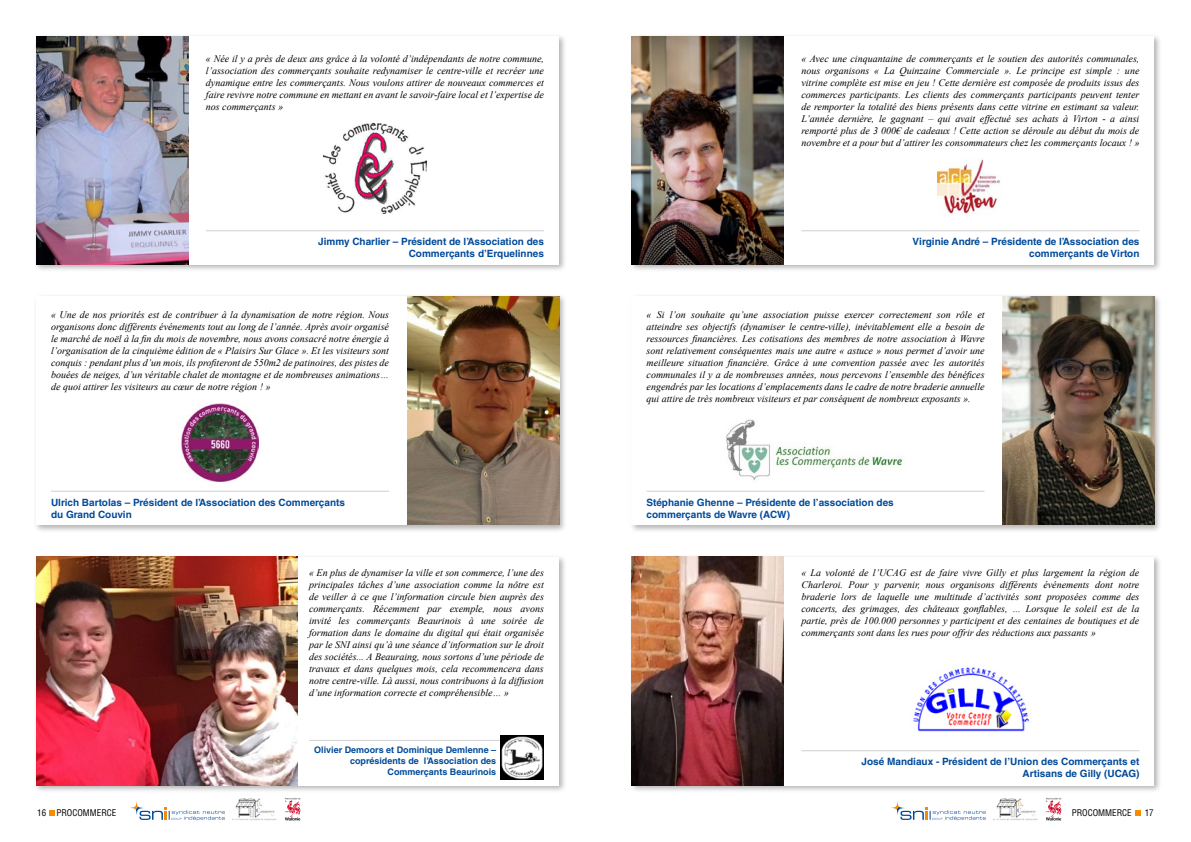
<style>
.page{position:relative;width:1191px;height:842px;background:#fff}
.page>*{position:absolute;margin:0;border:0;box-sizing:border-box;transform-origin:0 0}
.t1{font:italic 10px/12px "Times New Roman";color:#000;text-align:justify}
.t2{font:700 10px/12px "Helvetica LT Std";color:#004a9a;text-align:right}
.t3{font:700 9px/10.8px "Helvetica LT Std";color:#004a9a;text-align:right}
.t4{font:condensed 9px "Helvetica LT Std";color:#000}
</style>
<div class="page">
<div style="left:33px;top:33px;width:533px;height:240px;background:#000;opacity:.3"></div>
<div style="left:36px;top:36px;width:522px;height:228px;background:#fff"></div>
<div style="left:629px;top:33px;width:533px;height:240px;background:#000;opacity:.3"></div>
<div style="left:631px;top:36px;width:523px;height:228px;background:#fff"></div>
<div style="left:33px;top:294px;width:533px;height:239px;background:#000;opacity:.3"></div>
<div style="left:36px;top:296px;width:522px;height:229px;background:#fff"></div>
<div style="left:629px;top:294px;width:533px;height:239px;background:#000;opacity:.3"></div>
<div style="left:631px;top:296px;width:523px;height:229px;background:#fff"></div>
<div style="left:33px;top:554px;width:533px;height:240px;background:#000;opacity:.3"></div>
<div style="left:36px;top:557px;width:522px;height:228px;background:#fff"></div>
<div style="left:629px;top:554px;width:533px;height:240px;background:#000;opacity:.3"></div>
<div style="left:631px;top:557px;width:523px;height:228px;background:#fff"></div>
<img style="left:36px;top:36px;width:152px;height:228px">
<img style="left:631px;top:36px;width:152px;height:228px">
<img style="left:631px;top:557px;width:152px;height:228px">
<img style="left:36px;top:557px;width:261px;height:228px">
<img style="left:407px;top:296px;width:152px;height:229px">
<img style="left:1002px;top:296px;width:153px;height:229px">
<hr style="left:206px;top:230px;width:338px;height:1px;background:#d0d0d0">
<hr style="left:801px;top:230px;width:338px;height:1px;background:#d0d0d0">
<hr style="left:801px;top:750px;width:338px;height:1px;background:#d0d0d0">
<hr style="left:309px;top:740px;width:235px;height:1px;background:#d0d0d0">
<hr style="left:51px;top:491px;width:338px;height:1px;background:#d0d0d0">
<hr style="left:646px;top:491px;width:338px;height:1px;background:#d0d0d0">
<img style="left:323px;top:123px;width:103px;height:91px">
<img style="left:937px;top:159px;width:63px;height:55px">
<img style="left:500px;top:736px;width:43px;height:43px">
<img style="left:181px;top:404px;width:78px;height:77px">
<img style="left:726px;top:419px;width:177px;height:62px">
<img style="left:913px;top:667px;width:116px;height:64px">
<svg style="left:49px;top:810px;width:6px;height:6px"></svg>
<svg style="left:1135px;top:810px;width:6px;height:6px"></svg>
<svg style="left:130px;top:801px;width:95px;height:19px"></svg>
<svg style="left:890px;top:801px;width:95px;height:19px"></svg>
<svg style="left:285px;top:798px;width:15px;height:22px"></svg>
<svg style="left:1045px;top:798px;width:16px;height:22px"></svg>
<img style="left:232px;top:798px;width:45px;height:22px">
<img style="left:993px;top:798px;width:45px;height:22px">
<p class="t1" style="left:206px;top:53px;width:339px">« Née il y a près de deux ans grâce à la volonté d’indépendants de notre commune, l’association des commerçants souhaite redynamiser le centre-ville et recréer une dynamique entre les commerçants. Nous voulons attirer de nouveaux commerces et faire revivre notre commune en mettant en avant le savoir-faire local et l’expertise de nos commerçants »</p>
<p class="t1" style="left:801px;top:53px;width:339px">« Avec une cinquantaine de commerçants et le soutien des autorités communales, nous organisons « La Quinzaine Commerciale ». Le principe est simple : une vitrine complète est mise en jeu ! Cette dernière est composée de produits issus des commerces participants. Les clients des commerçants participants peuvent tenter de remporter la totalité des biens présents dans cette vitrine en estimant sa valeur.<br>L’année dernière, le gagnant – qui avait effectué ses achats à Virton - a ainsi remporté plus de 3 000€ de cadeaux ! Cette action se déroule au début du mois de novembre et a pour but d’attirer les consommateurs chez les commerçants locaux ! »</p>
<p class="t2" style="left:318px;top:235px;width:227px">Jimmy Charlier – Président de l’Association des<br>Commerçants d’Erquelinnes</p>
<p class="t2" style="left:912px;top:235px;width:228px">Virginie André – Présidente de l’Association des commerçants de Virton</p>
<p class="t1" style="left:51px;top:309px;width:339px">« Une de nos priorités est de contribuer à la dynamisation de notre région. Nous organisons donc différents événements tout au long de l’année. Après avoir organisé le marché de noël à la fin du mois de novembre, nous avons consacré notre énergie à l’organisation de la cinquième édition de « Plaisirs Sur Glace ». Et les visiteurs sont conquis : pendant plus d’un mois, ils profiteront de 550m2 de patinoires, des pistes de bouées de neiges, d’un véritable chalet de montagne et de nombreuses animations… de quoi attirer les visiteurs au cœur de notre région ! »</p>
<p class="t1" style="left:646px;top:309px;width:339px">« Si l’on souhaite qu’une association puisse exercer correctement son rôle et atteindre ses objectifs (dynamiser le centre-ville), inévitablement elle a besoin de ressources financières. Les cotisations des membres de notre association à Wavre sont relativement conséquentes mais une autre « astuce » nous permet d’avoir une meilleure situation financière. Grâce à une convention passée avec les autorités communales il y a de nombreuses années, nous percevons l’ensemble des bénéfices engendrés par les locations d’emplacements dans le cadre de notre braderie annuelle qui attire de très nombreux visiteurs et par conséquent de nombreux exposants ».</p>
<p class="t2" style="left:51px;top:496px;width:295px;text-align:left">Ulrich Bartolas – Président de l’Association des Commerçants du Grand Couvin</p>
<p class="t2" style="left:646px;top:496px;width:249px;text-align:left">Stéphanie Ghenne – Présidente de l’association des commerçants de Wavre (ACW)</p>
<p class="t1" style="left:309px;top:567px;width:236px">« En plus de dynamiser la ville et son commerce, l’une des principales tâches d’une association comme la nôtre est de veiller à ce que l’information circule bien auprès des commerçants. Récemment par exemple, nous avons invité les commerçants Beaurinois à une soirée de formation dans le domaine du digital qui était organisée par le SNI ainsi qu’à une séance d’information sur le droit des sociétés... A Beauraing, nous sortons d’une période de travaux et dans quelques mois, cela recommencera dans notre centre-ville. Là aussi, nous contribuons à la diffusion d’une information correcte et compréhensible… »</p>
<p class="t1" style="left:801px;top:567px;width:339px">« La volonté de l’UCAG est de faire vivre Gilly et plus largement la région de Charleroi. Pour y parvenir, nous organisons différents événements dont notre braderie lors de laquelle une multitude d’activités sont proposées comme des concerts, des grimages, des châteaux gonflables, … Lorsque le soleil est de la partie, près de 100.000 personnes y participent et des centaines de boutiques et de commerçants sont dans les rues pour offrir des réductions aux passants »</p>
<p class="t3" style="left:314px;top:745px;width:183px">Olivier Demoors et Dominique Demlenne – coprésidents de l’Association des<br>Commerçants Beaurinois</p>
<p class="t2" style="left:861px;top:755px;width:279px">José Mandiaux - Président de l’Union des Commerçants et<br>Artisans de Gilly (UCAG)</p>
<p class="t4" style="left:37px;top:807px;width:81px">16 PROCOMMERCE</p>
<p class="t4" style="left:1071px;top:807px;width:62px">PROCOMMERCE</p>
<p class="t4" style="left:1144px;top:807px;width:10px">17</p>
</div>
